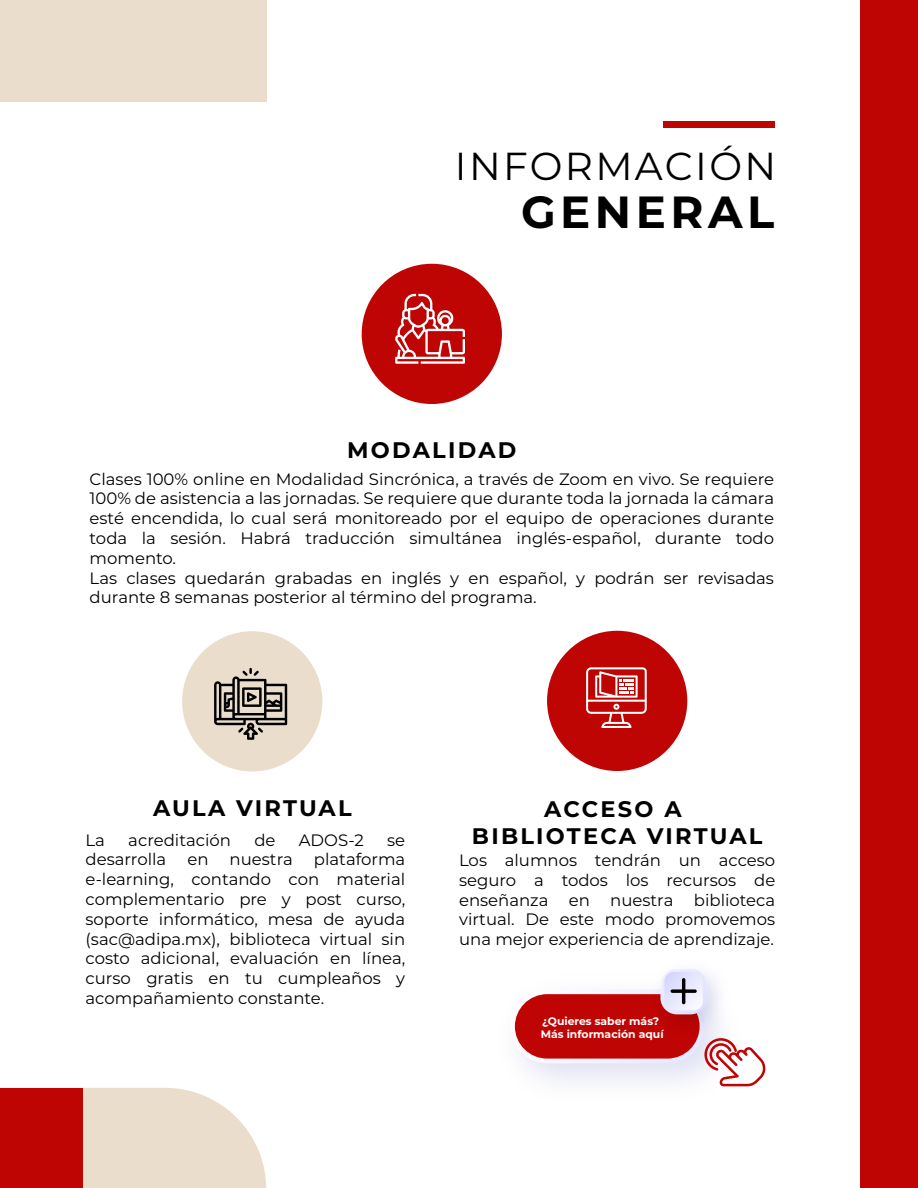
<style>
.page{position:relative;width:918px;height:1188px;background:#fff}
.page>*{position:absolute;margin:0;border:0;box-sizing:border-box;transform-origin:0 0}
.t1{font:700 45px "Montserrat";letter-spacing:.1em;color:#000}
.t2{font:39px "Montserrat";letter-spacing:.06em;color:#000}
.t3{font:700 22.5px "Montserrat";letter-spacing:.1em;color:#000}
.t4{font:16.5px/19.8px "Montserrat";color:#000;text-align:justify}
.t5{font:700 10.8px/13px "Montserrat";color:#fff}
</style>
<div class="page">
<div style="left:861px;top:0;width:57px;height:1188px;background:#bf0404"></div>
<div style="left:0;top:0;width:266px;height:102px;background:#eaddcc"></div>
<svg style="left:82px;top:1088px;width:184px;height:100px;background:#ebdccd"></svg>
<div style="left:0;top:1088px;width:82px;height:100px;background:#bf0404"></div>
<div style="left:664px;top:121px;width:111px;height:6px;background:#bf0404"></div>
<div style="left:362px;top:264px;width:140px;height:140px;background:#bf0404;border-radius:50%"></div>
<svg style="left:395px;top:294px;width:70px;height:70px"></svg>
<div style="left:182px;top:631px;width:140px;height:140px;background:#eaddcc;border-radius:50%"></div>
<svg style="left:214px;top:668px;width:73px;height:72px"></svg>
<div style="left:547px;top:631px;width:140px;height:140px;background:#bf0404;border-radius:50%"></div>
<svg style="left:586px;top:667px;width:61px;height:61px"></svg>
<svg style="left:510px;top:989px;width:194px;height:74px"></svg>
<div style="left:515px;top:994px;width:185px;height:65px;background:#bf0404;border-radius:32px"></div>
<img style="left:646px;top:965px;width:85px;height:78px">
<svg style="left:660px;top:968px;width:47px;height:46px"></svg>
<svg style="left:704px;top:1038px;width:61px;height:48px"></svg>
<h2 class="t2" style="left:455px;top:139px;width:323px">INFORMACIÓN</h2>
<h1 class="t1" style="left:521px;top:180px;width:255px">GENERAL</h1>
<h3 class="t3" style="left:347px;top:434px;width:171px">MODALIDAD</h3>
<p class="t4" style="left:90px;top:468px;width:686px;text-align:left">Clases 100% online en Modalidad Sincrónica, a través de Zoom en vivo. Se requiere 100% de asistencia a las jornadas. Se requiere que durante toda la jornada la cámara esté encendida, lo cual será monitoreado por el equipo de operaciones durante toda la sesión. Habrá traducción simultánea inglés-español, durante todo momento.<br>Las clases quedarán grabadas en inglés y en español, y podrán ser revisadas durante 8 semanas posterior al término del programa.</p>
<h3 class="t3" style="left:153px;top:792px;width:200px">AULA VIRTUAL</h3>
<h3 class="t3" style="left:544px;top:793px;width:139px">ACCESO A</h3>
<p class="t4" style="left:86px;top:829px;width:21px">La</p>
<p class="t4" style="left:128px;top:829px;width:104px">acreditación</p>
<p class="t4" style="left:254px;top:829px;width:23px">de</p>
<p class="t4" style="left:299px;top:829px;width:67px">ADOS-2</p>
<p class="t4" style="left:387px;top:829px;width:20px">se</p>
<h3 class="t3" style="left:472px;top:820px;width:292px">BIBLIOTECA VIRTUAL</h3>
<p class="t4" style="left:86px;top:849px;width:82px">desarrolla</p>
<p class="t4" style="left:187px;top:849px;width:23px">en</p>
<p class="t4" style="left:230px;top:849px;width:65px">nuestra</p>
<p class="t4" style="left:86px;top:849px;width:321px;text-indent:228px">plataforma e-learning, contando con material complementario pre y post curso, soporte informático, mesa de ayuda (sac@adipa.mx), biblioteca virtual sin costo adicional, evaluación en línea, curso gratis en tu cumpleaños y acompañamiento constante.</p>
<p class="t4" style="left:459px;top:850px;width:318px">Los alumnos tendrán un acceso seguro a todos los recursos de enseñanza en nuestra biblioteca virtual. De este modo promovemos una mejor experiencia de aprendizaje.</p>
<p class="t5" style="left:541px;top:1014px;width:124px">¿Quieres saber más?<br>Más información aquí</p>
</div>
